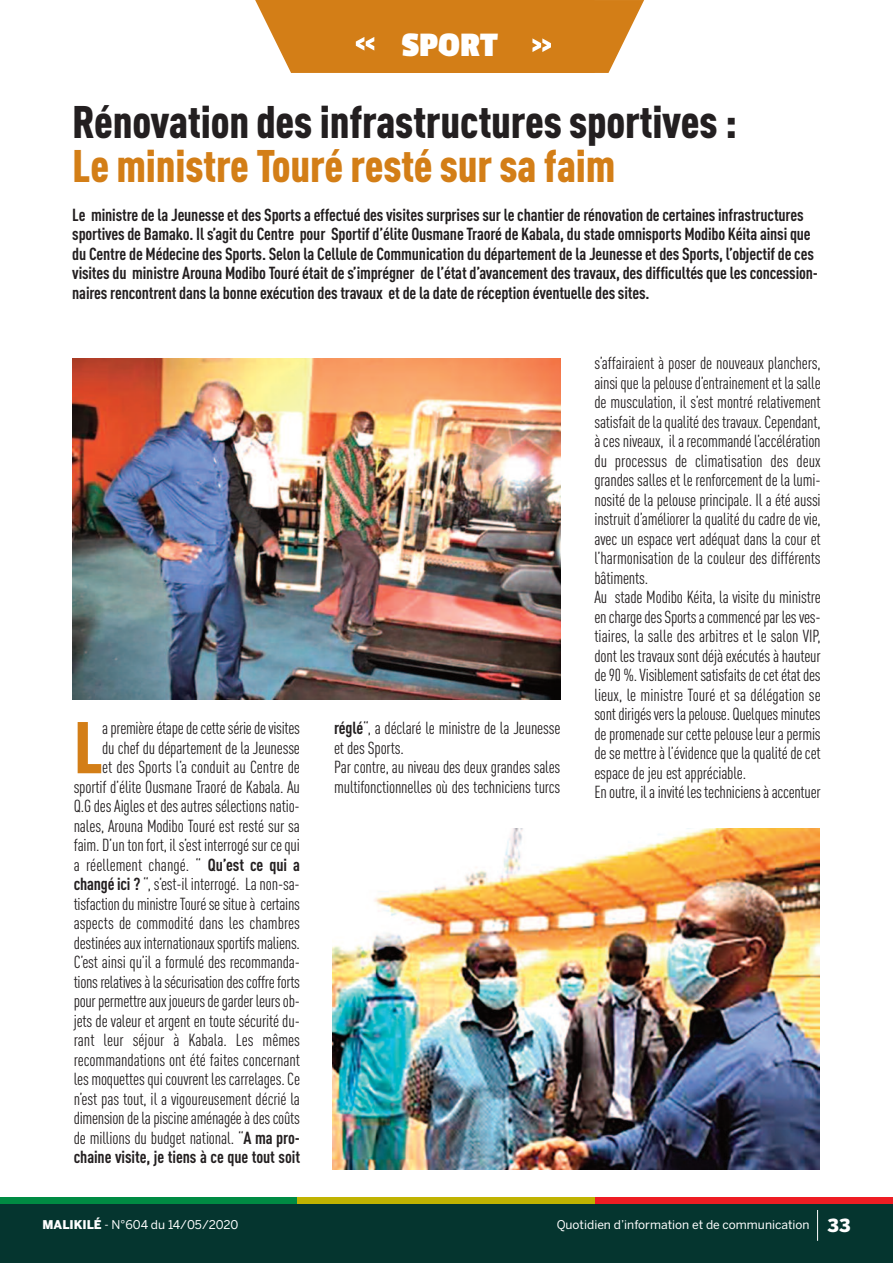
<style>
.page{position:relative;width:893px;height:1263px;background:#fff}
.page>*{position:absolute;margin:0;border:0;box-sizing:border-box;transform-origin:0 0}
.t1{font:900 condensed 72px "DIN Pro";color:#d37e17}
.t2{font:900 condensed 45px "DIN Pro";letter-spacing:-.005em;color:#231f20}
.t3{font:900 condensed 45px "DIN Pro";letter-spacing:-.005em;color:#d37e17}
.t4{font:700 36px "Passion One";color:#fff}
.t5{font:condensed 17.25px/19.5px "DIN Pro";letter-spacing:-.01em;color:#231f20}
.t6{font:700 condensed 17.25px/19.5px "DIN Pro";letter-spacing:-.01em;color:#231f20}
.t7{font:12px "Benton Sans";color:#fff}
.s1{font-weight:700}
.s2{font-weight:900}
.s3{font-weight:900;font-size:18px}
</style>
<div class="page">
<div style="left:0;top:1203px;width:893px;height:60px;background:#05352f"></div>
<div style="left:0;top:1197px;width:298px;height:6px;background:#008b43"></div>
<div style="left:298px;top:1197px;width:297px;height:6px;background:#c0b301"></div>
<div style="left:595px;top:1197px;width:297px;height:6px;background:#ee1d23"></div>
<hr style="left:817px;top:1210px;width:1px;height:31px;background:#fff">
<svg style="left:255px;top:0;width:389px;height:73px;background:#d78a2e"></svg>
<img style="left:72px;top:358px;width:488px;height:341px">
<img style="left:332px;top:828px;width:487px;height:341px">
<h3 class="t4" style="left:402px;top:26px;width:97px">SPORT</h3>
<h2 class="t2" style="left:72px;top:106px;width:666px">Rénovation des infrastructures sportives :</h2>
<h2 class="t3" style="left:72px;top:150px;width:545px">Le ministre Touré resté sur sa faim</h2>
<p class="t6" style="left:72px;top:207px;width:747px">Le ministre de la Jeunesse et des Sports a effectué des visites surprises sur le chantier de rénovation de certaines infrastructures sportives de Bamako. Il s’agit du Centre pour Sportif d’élite Ousmane Traoré de Kabala, du stade omnisports Modibo Kéita ainsi que du Centre de Médecine des Sports. Selon la Cellule de Communication du département de la Jeunesse et des Sports, l’objectif de ces visites du ministre Arouna Modibo Touré était de s’imprégner de l’état d’avancement des travaux, des difficultés que les concession&shy;naires rencontrent dans la bonne exécution des travaux et de la date de réception éventuelle des sites.</p>
<p class="t5" style="left:74px;top:720px;width:228px;text-align:right">apremièreétapedecettesériedevisites<br>du chef du département de la Jeunesse<br>et des Sports l’a conduit au Centre de sportif d’élite Ousmane Traoré de Kabala. Au Q.G des Aigles et des autres sélections natio&shy;nales, Arouna Modibo Touré est resté sur sa faim. D’untonfort, ils’est interrogésurcequi a réellement changé. “ <span class="s1">Qu’est ce qui a changé ici ?</span> “, s’est-il interrogé. La non-sa&shy;tisfactionduministreTourésesitueà certains aspects de commodité dans les chambres destinéesauxinternationauxsportifsmaliens.<br>C’est ainsi qu’il a formulé des recommanda&shy;tionsrelativesàlasécurisationdescoffreforts pourpermettreauxjoueursdegarder leursob&shy;jets de valeur et argent en toute sécurité du&shy;rant leur séjour à Kabala. Les mêmes recommandations ont été faites concernant les moquettes qui couvrent les carrelages. Ce n’est pas tout, il a vigoureusement décrié la dimensiondelapiscineaménagéeàdescoûts de millions du budget national. “<span class="s1">A ma pro&shy;chaine visite, je tiens à ce que tout soit</span></p>
<p class="t5" style="left:334px;top:720px;width:228px"><span class="s1">réglé</span>“, a déclaré le ministre de la Jeunesse et des Sports.<br>Par contre, au niveau des deux grandes sales multifonctionnelles où des techniciens turcs</p>
<h1 class="t1" style="left:74px;top:722px;width:31px">L</h1>
<p class="t5" style="left:594px;top:355px;width:228px">s’affairaient à poser de nouveaux planchers, ainsiquelapeloused’entrainementet lasalle de musculation, il s’est montré relativement satisfaitdelaqualitédestravaux.Cependant, àcesniveaux, ilarecommandél’accélération du processus de climatisation des deux grandes salles et le renforcement de la lumi&shy;nosité de la pelouse principale. Il a été aussi instruit d’améliorer la qualité du cadre de vie, avec un espace vert adéquat dans la cour et l’harmonisation de la couleur des différents bâtiments.<br>Au stade Modibo Kéita, la visite du ministre enchargedesSportsacommencépar lesves&shy;tiaires, la salle des arbitres et le salon VIP, dont les travaux sont déjà exécutés à hauteur de90%.Visiblementsatisfaitsdecetétatdes lieux, le ministre Touré et sa délégation se sontdirigésverslapelouse. Quelquesminutes depromenadesurcettepelouseleurapermis dese mettreàl’évidencequelaqualitédecet espace de jeu est appréciable.<br>Enoutre, ilainvitélestechniciensàaccentuer</p>
<p class="t7" style="left:43px;top:1218px;width:198px"><span class="s2">MALIKILÉ</span> - N°604 du 14/05/2020</p>
<p class="t7" style="left:557px;top:1218px;width:295px">Quotidien d’information et de communication <span class="s3">33</span></p>
</div>
